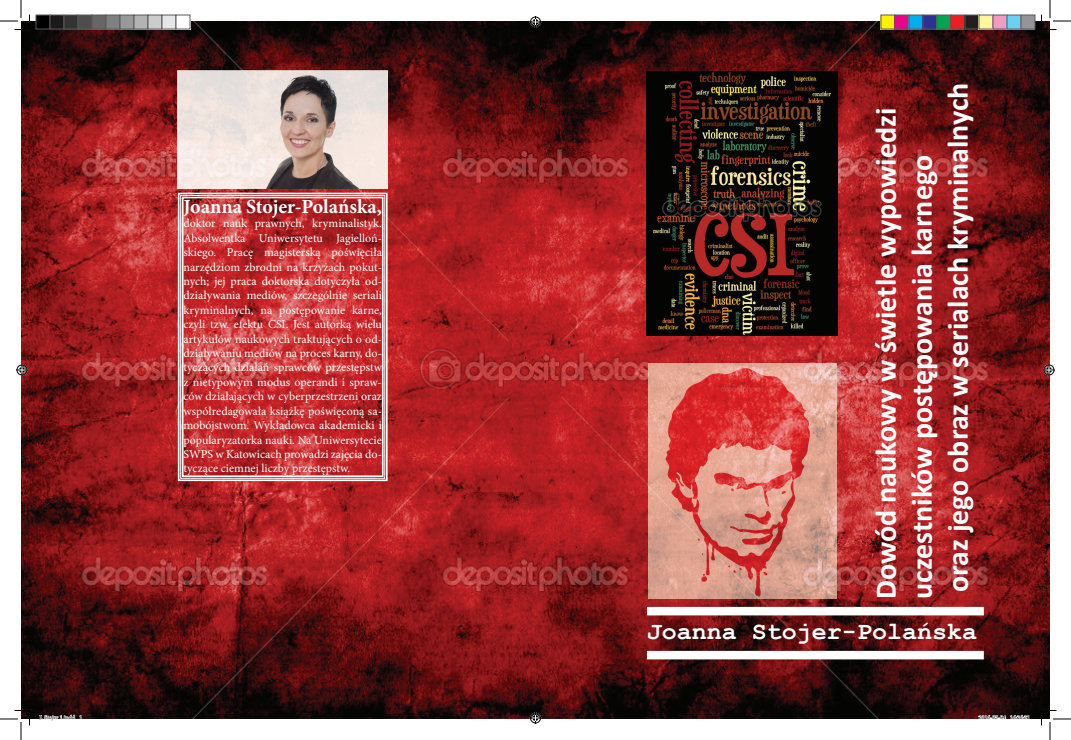
<style>
.page{position:relative;width:1071px;height:740px;background:#fff}
.page>*{position:absolute;margin:0;border:0;box-sizing:border-box;transform-origin:0 0}
.t1{font:700 30px/36px "Calibri";color:#fff}
.t2{font:700 25px "Courier New";color:#fff}
.t3{font:700 20px "Minion Pro";letter-spacing:-.005em;color:#fff}
.t4{font:12px/14.4px "Minion Pro";color:#fff;text-align:justify}
.t5{font:6px "Minion Pro";color:#000}
</style>
<div class="page">
<img style="left:21px;top:21px;width:1029px;height:697px">
<img style="left:647px;top:72px;width:190px;height:263px">
<img style="left:648px;top:363px;width:188px;height:235px">
<div style="left:647px;top:606px;width:337px;height:9px;background:#fff"></div>
<div style="left:647px;top:650px;width:337px;height:9px;background:#fff"></div>
<svg style="left:177px;top:192px;width:211px;height:289px;background:#c33436"></svg>
<div style="left:180px;top:195px;width:205px;height:283px;border:1px solid #fff"></div>
<div style="left:182px;top:197px;width:202px;height:280px;border:2px solid #fff"></div>
<img style="left:178px;top:71px;width:210px;height:117px">
<svg style="left:0;top:0;width:30px;height:30px"></svg>
<svg style="left:0;top:710px;width:30px;height:29px"></svg>
<svg style="left:1041px;top:0;width:30px;height:30px"></svg>
<svg style="left:1041px;top:710px;width:30px;height:29px"></svg>
<svg style="left:529px;top:16px;width:12px;height:12px"></svg>
<svg style="left:529px;top:711px;width:12px;height:12px"></svg>
<svg style="left:16px;top:364px;width:12px;height:12px"></svg>
<svg style="left:1043px;top:364px;width:12px;height:12px"></svg>
<div style="left:36px;top:15px;width:14px;height:14px;background:#000"></div>
<div style="left:36px;top:15px;width:15px;height:15px;border:1px solid #595959"></div>
<div style="left:50px;top:15px;width:14px;height:14px;background:#1a1a1a"></div>
<div style="left:50px;top:15px;width:15px;height:15px;border:1px solid #595959"></div>
<div style="left:64px;top:15px;width:14px;height:14px;background:#333"></div>
<div style="left:64px;top:15px;width:15px;height:15px;border:1px solid #595959"></div>
<div style="left:78px;top:15px;width:14px;height:14px;background:#4d4d4d"></div>
<div style="left:78px;top:15px;width:15px;height:15px;border:1px solid #595959"></div>
<div style="left:92px;top:15px;width:14px;height:14px;background:#666"></div>
<div style="left:92px;top:15px;width:15px;height:15px;border:1px solid #595959"></div>
<div style="left:106px;top:15px;width:14px;height:14px;background:#808080"></div>
<div style="left:106px;top:15px;width:15px;height:15px;border:1px solid #595959"></div>
<div style="left:120px;top:15px;width:14px;height:14px;background:#999"></div>
<div style="left:120px;top:15px;width:15px;height:15px;border:1px solid #595959"></div>
<div style="left:134px;top:15px;width:14px;height:14px;background:#b3b3b3"></div>
<div style="left:134px;top:15px;width:15px;height:15px;border:1px solid #595959"></div>
<div style="left:148px;top:15px;width:14px;height:14px;background:#ccc"></div>
<div style="left:148px;top:15px;width:15px;height:15px;border:1px solid #595959"></div>
<div style="left:162px;top:15px;width:14px;height:14px;background:#e6e6e6"></div>
<div style="left:162px;top:15px;width:15px;height:15px;border:1px solid #595959"></div>
<div style="left:176px;top:15px;width:14px;height:14px;background:#fff"></div>
<div style="left:881px;top:15px;width:14px;height:14px;background:#fff101"></div>
<div style="left:895px;top:15px;width:14px;height:14px;background:#ed028c"></div>
<div style="left:909px;top:15px;width:14px;height:14px;background:#00aeef"></div>
<div style="left:923px;top:15px;width:14px;height:14px;background:#2e3092"></div>
<div style="left:922px;top:15px;width:15px;height:15px;border:1px solid #595959"></div>
<div style="left:937px;top:15px;width:14px;height:14px;background:#00a54f"></div>
<div style="left:936px;top:15px;width:15px;height:15px;border:1px solid #595959"></div>
<div style="left:951px;top:15px;width:14px;height:14px;background:#ee1d23"></div>
<div style="left:965px;top:15px;width:14px;height:14px;background:#231f20"></div>
<div style="left:964px;top:15px;width:15px;height:15px;border:1px solid #595959"></div>
<div style="left:979px;top:15px;width:14px;height:14px;background:#fff79a"></div>
<div style="left:993px;top:15px;width:14px;height:14px;background:#f499c2"></div>
<div style="left:1007px;top:15px;width:14px;height:14px;background:#6bcff6"></div>
<div style="left:1021px;top:15px;width:14px;height:14px;background:#939598"></div>
<div style="left:1020px;top:15px;width:15px;height:15px;border:1px solid #595959"></div>
<svg style="left:39px;top:714px;width:43px;height:5px"></svg>
<svg style="left:978px;top:714px;width:52px;height:5px"></svg>
<p class="t3" style="left:184px;top:192px;width:200px">Joanna Stojer-Polańska,</p>
<p class="t4" style="left:184px;top:216px;width:200px">doktor nauk prawnych, kryminalistyk.<br>Absolwentka Uniwersytetu Jagielloń&shy;skiego. Pracę magisterską poświęciła narzędziom zbrodni na krzyżach pokut&shy;nych; jej praca doktorska dotyczyła od&shy;działywania mediów, szczególnie seriali kryminalnych, na postępowanie karne, czyli tzw. efektu CSI. Jest autorką wielu artykułów naukowych traktujących o od&shy;działywaniu mediów na proces karny, do&shy;tyczących działań sprawców przestępstw z nietypowym modus operandi i spraw&shy;ców działających w cyberprzestrzeni oraz współredagowała książkę poświęconą sa&shy;mobójstwom. Wykładowca akademicki i popularyzatorka nauki. Na Uniwersytecie SWPS w Katowicach prowadzi zajęcia do&shy;tyczące ciemnej liczby przestępstw.</p>
<p class="t1" style="left:867px;top:598px;width:517px;rotate:-90deg">Dowód naukowy w świetle wypowiedzi uczestników postępowania karnego<br>oraz jego obraz w serialach kryminalnych</p>
<p class="t2" style="left:647px;top:615px;width:332px">Joanna Stojer-Polańska</p>
<p class="t5" style="left:40px;top:713px;width:44px">J. Stojer 1.indd 1</p>
<p class="t5" style="left:978px;top:713px;width:53px">2016-05-04 16:26:31</p>
</div>
